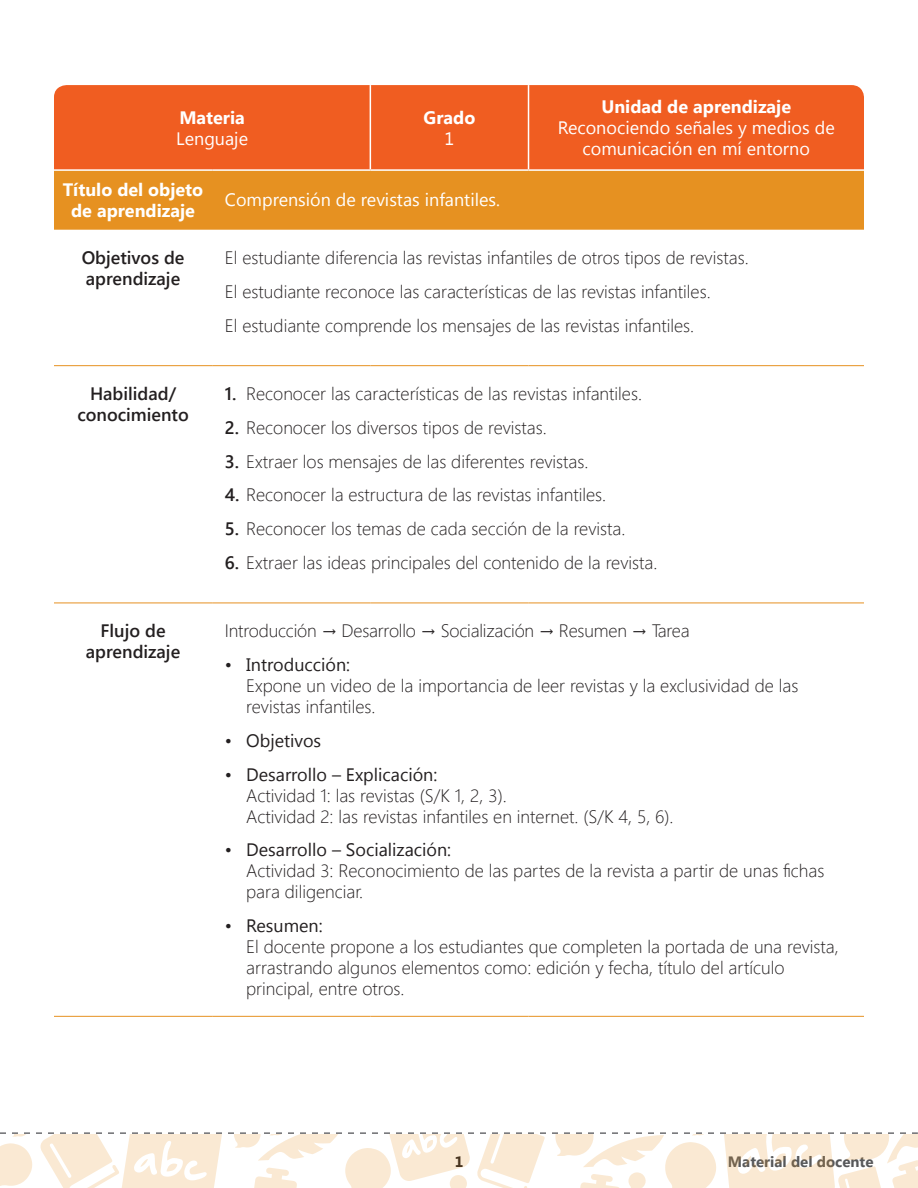
<style>
.page{position:relative;width:918px;height:1188px;background:#fff}
.page>*{position:absolute;margin:0;border:0;box-sizing:border-box;transform-origin:0 0}
.t1{font:300 18px/21px "Segoe UI";color:#231f20}
.t2{font:18px/21px "Segoe UI";color:#fff;text-align:center}
.t3{font:18px "Segoe UI";color:#231f20}
.t4{font:600 18px/21px "Segoe UI";color:#231f20;text-align:center}
.t5{font:700 18px/21px "Segoe UI";color:#fff;text-align:center}
.t6{font:700 15px "Segoe UI";color:#57585a}
.t7{font:700 15px "Segoe UI";color:#231f20}
.s1{font-weight:600}
</style>
<div class="page">
<svg style="left:0;top:1132px;width:918px;height:56px"></svg>
<div style="left:54px;top:85px;width:810px;height:84px;background:#f05d21"></div>
<div style="left:54px;top:171px;width:810px;height:59px;background:#e69121"></div>
<hr style="left:370px;top:85px;width:1px;height:84px;background:#fff">
<hr style="left:528px;top:85px;width:1px;height:84px;background:#fff">
<hr style="left:54px;top:365px;width:158px;height:1px;background:#e69121">
<hr style="left:212px;top:365px;width:158px;height:1px;background:#e69121">
<hr style="left:370px;top:365px;width:159px;height:1px;background:#e69121">
<hr style="left:529px;top:365px;width:335px;height:1px;background:#e69121">
<hr style="left:54px;top:603px;width:158px;height:1px;background:#e69121">
<hr style="left:212px;top:603px;width:158px;height:1px;background:#e69121">
<hr style="left:370px;top:603px;width:159px;height:1px;background:#e69121">
<hr style="left:529px;top:603px;width:335px;height:1px;background:#e69121">
<hr style="left:54px;top:1016px;width:158px;height:1px;background:#e69121">
<hr style="left:212px;top:1016px;width:158px;height:1px;background:#e69121">
<hr style="left:370px;top:1016px;width:159px;height:1px;background:#e69121">
<hr style="left:529px;top:1016px;width:335px;height:1px;background:#e69121">
<p class="t5" style="left:179px;top:106px;width:67px">Materia</p>
<p class="t2" style="left:176px;top:127px;width:73px">Lenguaje</p>
<p class="t5" style="left:424px;top:106px;width:53px">Grado</p>
<p class="t2" style="left:445px;top:127px;width:11px">1</p>
<p class="t5" style="left:601px;top:95px;width:191px">Unidad de aprendizaje</p>
<p class="t2" style="left:558px;top:116px;width:279px">Reconociendo señales y medios de comunicación en mí entorno</p>
<p class="t5" style="left:63px;top:178px;width:142px">Título del objeto de aprendizaje</p>
<p class="t2" style="left:225px;top:189px;width:277px">Comprensión de revistas infantiles.</p>
<p class="t4" style="left:82px;top:247px;width:104px;text-align:left">Objetivos de aprendizaje</p>
<p class="t1" style="left:225px;top:240px;width:525px;line-height:33.8px">El estudiante diferencia las revistas infantiles de otros tipos de revistas.<br>El estudiante reconoce las características de las revistas infantiles.<br>El estudiante comprende los mensajes de las revistas infantiles.</p>
<p class="t4" style="left:77px;top:383px;width:113px">Habilidad/ conocimiento</p>
<p class="t1" style="left:225px;top:382px;width:419px"><span class="s1">1.</span> Reconocer las características de las revistas infantiles.</p>
<p class="t1" style="left:225px;top:416px;width:323px"><span class="s1">2.</span> Reconocer los diversos tipos de revistas.</p>
<p class="t1" style="left:225px;top:450px;width:365px"><span class="s1">3.</span> Extraer los mensajes de las diferentes revistas.</p>
<p class="t1" style="left:225px;top:484px;width:383px"><span class="s1">4.</span> Reconocer la estructura de las revistas infantiles.</p>
<p class="t1" style="left:225px;top:517px;width:402px"><span class="s1">5.</span> Reconocer los temas de cada sección de la revista.</p>
<p class="t1" style="left:225px;top:551px;width:434px"><span class="s1">6.</span> Extraer las ideas principales del contenido de la revista.</p>
<p class="t4" style="left:86px;top:620px;width:96px">Flujo de aprendizaje</p>
<p class="t1" style="left:225px;top:620px;width:466px">Introducción → Desarrollo → Socialización → Resumen → Tarea</p>
<p class="t3" style="left:225px;top:652px;width:127px">• Introducción:</p>
<p class="t1" style="left:246px;top:674px;width:554px">Expone un video de la importancia de leer revistas y la exclusividad de las revistas infantiles.</p>
<p class="t3" style="left:225px;top:728px;width:98px">• Objetivos</p>
<p class="t3" style="left:225px;top:762px;width:214px">• Desarrollo – Explicación:</p>
<p class="t1" style="left:246px;top:784px;width:429px">Actividad 1: las revistas (S/K 1, 2, 3).<br>Actividad 2: las revistas infantiles en internet. (S/K 4, 5, 6).</p>
<p class="t3" style="left:225px;top:837px;width:228px">• Desarrollo – Socialización:</p>
<p class="t1" style="left:246px;top:860px;width:580px">Actividad 3: Reconocimiento de las partes de la revista a partir de unas fichas para diligenciar.</p>
<p class="t3" style="left:225px;top:913px;width:99px">• Resumen:</p>
<p class="t1" style="left:246px;top:935px;width:594px">El docente propone a los estudiantes que completen la portada de una revista, arrastrando algunos elementos como: edición y fecha, título del artículo principal, entre otros.</p>
<p class="t7" style="left:455px;top:1151px;width:10px">1</p>
<p class="t6" style="left:728px;top:1151px;width:147px">Material del docente</p>
</div>
